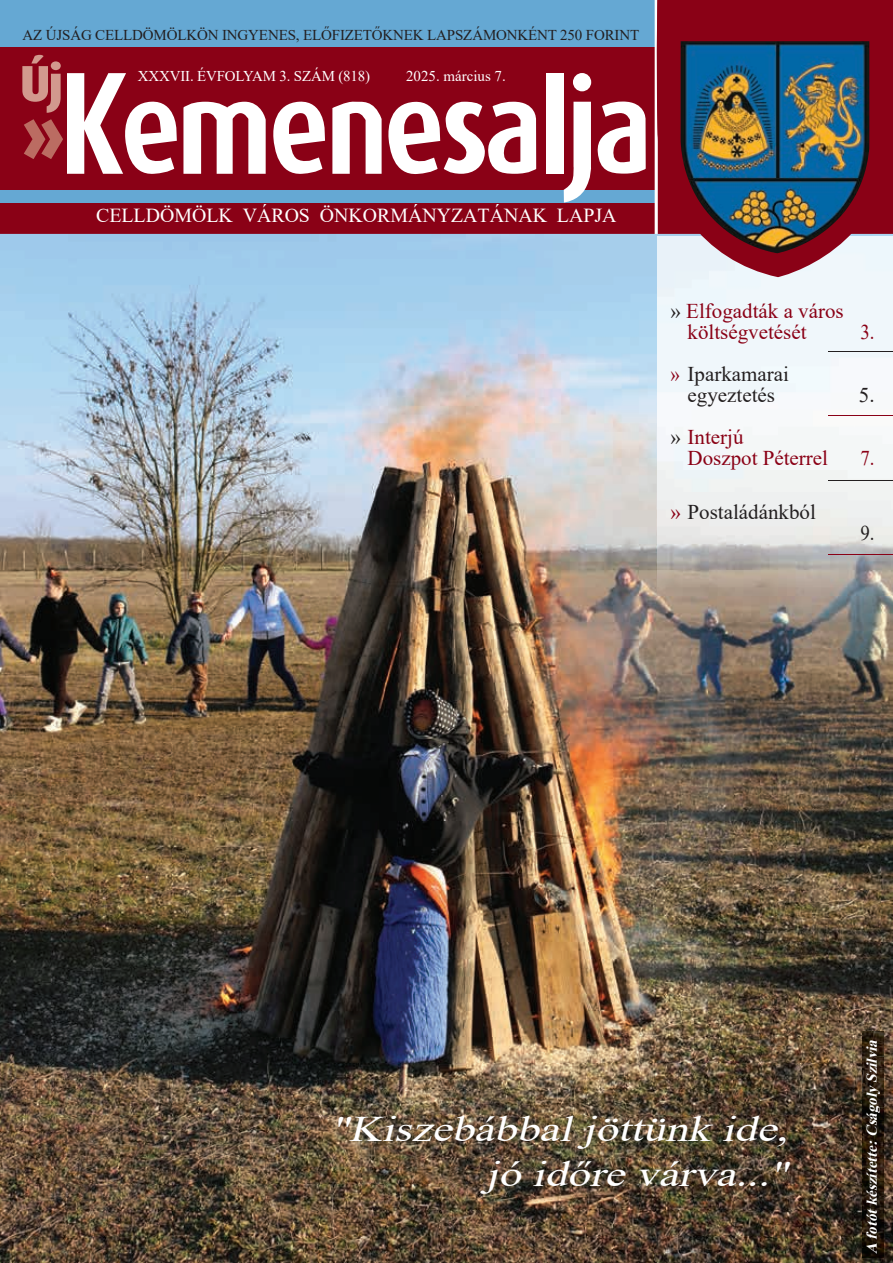
<style>
.page{position:relative;width:893px;height:1263px;background:#fff}
.page>*{position:absolute;margin:0;border:0;box-sizing:border-box;transform-origin:0 0}
.t1{font:italic 36px/45px "Times New Roman";color:#fff;text-align:right;scale:1.25 1}
.t2{font:21px/21px "Times New Roman";color:#8a0116}
.t3{font:21px/21px "Times New Roman";color:#231f20;text-align:center}
.t4{font:21px "Times New Roman";color:#8a0116;scale:.9 1}
.t5{font:21px "Times New Roman";color:#231f20;scale:.9 1}
.t6{font:19.8px "Times New Roman";color:#fff}
.t7{font:15px "Times New Roman";letter-spacing:-.01em;color:#231f20}
.t8{font:15px "Times New Roman";letter-spacing:-.01em;color:#fff}
.t9{font:italic 700 15px "Times New Roman";color:#fff}
.s1{color:#231f20}
.s2{color:#8a0116}
</style>
<div class="page">
<div style="left:0;top:0;width:893px;height:236px;background:#8a0116"></div>
<div style="left:0;top:0;width:656px;height:47px;background:#65a8d3"></div>
<div style="left:0;top:190px;width:656px;height:12px;background:#65a8d3"></div>
<svg style="left:22px;top:55px;width:155px;height:119px"></svg>
<svg style="left:273px;top:101px;width:52px;height:73px"></svg>
<svg style="left:183px;top:102px;width:83px;height:72px"></svg>
<svg style="left:332px;top:101px;width:50px;height:73px"></svg>
<svg style="left:388px;top:101px;width:148px;height:73px"></svg>
<div style="left:546px;top:73px;width:18px;height:101px;background:#fff"></div>
<div style="left:573px;top:73px;width:18px;height:18px;background:#fff;border-radius:50%"></div>
<svg style="left:564px;top:102px;width:82px;height:100px"></svg>
<svg style="left:655px;top:0;width:1px;height:234px"></svg>
<img style="left:0;top:234px;width:893px;height:1029px">
<img style="left:658px;top:277px;width:235px;height:318px">
<img style="left:656px;top:0;width:237px;height:277px">
<img style="left:681px;top:41px;width:34px;height:180px">
<hr style="left:828px;top:351px;width:65px;height:1px;background:#231f20">
<hr style="left:828px;top:415px;width:65px;height:1px;background:#8a0116">
<hr style="left:828px;top:480px;width:65px;height:1px;background:#231f20">
<img style="left:862px;top:1032px;width:21px;height:226px">
<hr style="left:828px;top:554px;width:65px;height:1px;background:#8a0116">
<p class="t7" style="left:22px;top:25px;width:618px">AZ ÚJSÁG CELLDÖMÖLKÖN INGYENES, ELŐFIZETŐKNEK LAPSZÁMONKÉNT 250 FORINT</p>
<p class="t8" style="left:138px;top:66px;width:234px">XXXVII. ÉVFOLYAM 3. SZÁM (818)</p>
<p class="t8" style="left:406px;top:66px;width:101px">2025. március 7.</p>
<h3 class="t6" style="left:96px;top:201px;width:522px">CELLDÖMÖLK VÁROS ÖNKORMÁNYZATÁNAK LAPJA</h3>
<h2 class="t2" style="left:688px;top:300px;width:158px;text-indent:-17px"><span class="s1">»</span> Elfogadták a város költségvetését</h2>
<h2 class="t3" style="left:670px;top:363px;width:120px"><span class="s2">»</span> Iparkamarai egyeztetés</h2>
<h2 class="t2" style="left:687px;top:426px;width:142px;text-indent:-17px"><span class="s1">»</span> Interjú<br>Doszpot Péterrel</h2>
<h2 class="t3" style="left:670px;top:501px;width:147px"><span class="s2">»</span> Postaládánkból</h2>
<h2 class="t4" style="left:860px;top:317px;width:17px">3.</h2>
<h2 class="t3" style="left:859px;top:384px;width:17px">5.</h2>
<h2 class="t4" style="left:860px;top:443px;width:17px">7.</h2>
<h2 class="t5" style="left:860px;top:518px;width:17px">9.</h2>
<h1 class="t1" style="left:331px;top:1105px;width:377px">"Kiszebábbalj öttünk ide, jó időrevárva..."</h1>
<p class="t9" style="left:861px;top:1253px;width:220px;rotate:-90deg">Afotótkészítette:CságolySzilvia</p>
</div>
